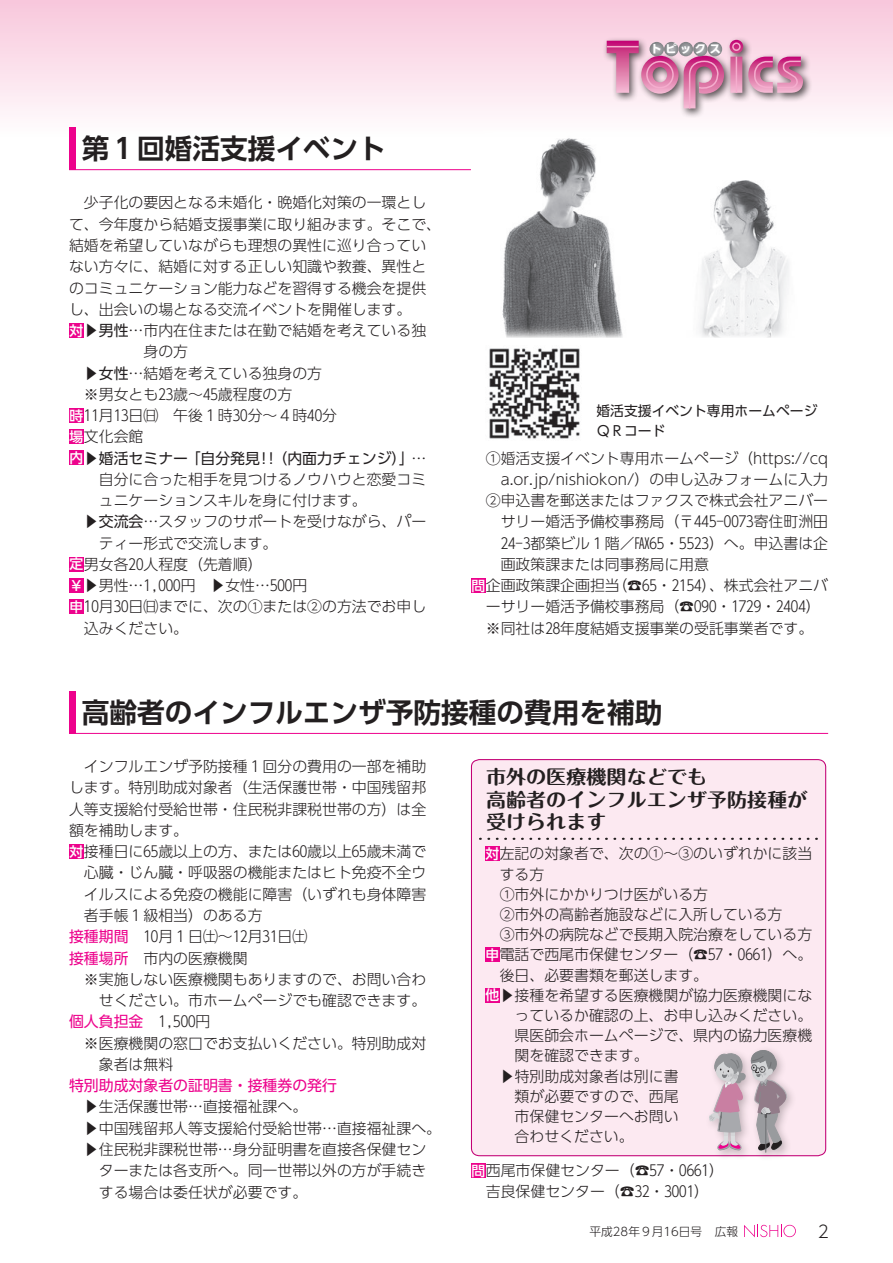
<style>
.page{position:relative;width:893px;height:1263px;background:#fff}
.page>*{position:absolute;margin:0;border:0;box-sizing:border-box;transform-origin:0 0}
.t1{font:700 27.6px "UD Shin Go Pro De";color:#231f20}
.t2{font:700 19.2px/22.4px "Maru Fo Pro";color:#231f20;scale:1.05 1}
.t3{font:300 16.95px "UD Shin Go Pro";color:#231f20}
.t4{font:300 14.85px/21.3px "UD Shin Go Pro";color:#231f20}
.t5{font:14.85px "UD Shin Go Pro";color:#231f20}
.t6{font:14.85px "UD Shin Go Pro";color:#ed028c}
.t7{font:13.8px/20.2px "UD Shin Go Pro";color:#231f20}
.t8{font:300 11.7px "UD Shin Go Pro";color:#231f20}
.t9{font:700 11.25px "UD Shin Go Pro";letter-spacing:.32em;color:#fff}
.s1{font-weight:500;font-size:13.8px;color:#fff}
.s2{font-weight:400}
.s3{font-weight:400;color:#ed028c}
</style>
<div class="page">
<div style="left:0;top:0;width:893px;height:136px;background:linear-gradient(to bottom,#f8c6db,#fefcfd)"></div>
<div style="left:603px;top:36px;width:210px;height:82px;background:#231f20;opacity:.75"></div>
<svg style="left:607px;top:40px;width:196px;height:69px;background:#dca5bf"></svg>
<svg style="left:649px;top:42px;width:15px;height:14px"></svg>
<svg style="left:664px;top:42px;width:14px;height:14px"></svg>
<svg style="left:679px;top:42px;width:14px;height:14px"></svg>
<svg style="left:693px;top:42px;width:15px;height:14px"></svg>
<svg style="left:708px;top:42px;width:14px;height:14px"></svg>
<div style="left:69px;top:323px;width:15px;height:15px;background:#ed028c"></div>
<div style="left:69px;top:408px;width:15px;height:15px;background:#ed028c"></div>
<div style="left:69px;top:429px;width:15px;height:15px;background:#ed028c"></div>
<div style="left:69px;top:450px;width:15px;height:15px;background:#ed028c"></div>
<div style="left:69px;top:557px;width:15px;height:15px;background:#ed028c"></div>
<div style="left:69px;top:578px;width:15px;height:15px;background:#ed028c"></div>
<div style="left:69px;top:599px;width:15px;height:15px;background:#ed028c"></div>
<div style="left:471px;top:578px;width:15px;height:15px;background:#ed028c"></div>
<hr style="left:69px;top:169px;width:402px;height:1px;background:#ed028c">
<div style="left:69px;top:128px;width:6px;height:42px;background:#ed028c"></div>
<img style="left:489px;top:348px;width:91px;height:91px">
<img style="left:472px;top:128px;width:357px;height:210px">
<div style="left:69px;top:844px;width:15px;height:15px;background:#ed028c"></div>
<div style="left:471px;top:1163px;width:15px;height:15px;background:#ed028c"></div>
<hr style="left:69px;top:733px;width:759px;height:1px;background:#ed028c">
<div style="left:69px;top:691px;width:6px;height:43px;background:#ed028c"></div>
<div style="left:470px;top:759px;width:357px;height:398px;background:#fce9f1"></div>
<div style="left:485px;top:846px;width:15px;height:15px;background:#ed028c"></div>
<div style="left:485px;top:947px;width:15px;height:15px;background:#ed028c"></div>
<div style="left:485px;top:988px;width:15px;height:14px;background:#ed028c"></div>
<svg style="left:480px;top:838px;width:337px;height:2px"></svg>
<div style="left:704px;top:1045px;width:93px;height:117px;background:#231f20;opacity:.3"></div>
<hr style="left:765px;top:1114px;width:1px;height:38px;background:#6d6e71">
<svg style="left:709px;top:1050px;width:77px;height:101px;background:#c5b4be"></svg>
<svg style="left:744px;top:1225px;width:52px;height:12px"></svg>
<h1 class="t1" style="left:82px;top:126px;width:306px">第１回婚活支援イベント</h1>
<p class="t4" style="left:84px;top:192px;width:344px">少子化の要因となる未婚化・晩婚化対策の一環とし</p>
<p class="t4" style="left:69px;top:213px;width:374px">て、今年度から結婚支援事業に取り組みます。そこで、</p>
<p class="t4" style="left:69px;top:234px;width:359px">結婚を希望していながらも理想の異性に巡り合ってい</p>
<p class="t4" style="left:69px;top:255px;width:359px">ない方々に、結婚に対する正しい知識や教養、異性と</p>
<p class="t4" style="left:69px;top:277px;width:359px">のコミュニケーション能力などを習得する機会を提供</p>
<p class="t4" style="left:69px;top:298px;width:344px">し、出会いの場となる交流イベントを開催します。</p>
<p class="t4" style="left:70px;top:319px;width:358px"><span class="s1">対</span><span class="s2">▶男性</span>…市内在住または在勤で結婚を考えている独</p>
<p class="t4" style="left:144px;top:340px;width:46px">身の方</p>
<p class="t4" style="left:84px;top:362px;width:240px"><span class="s2">▶女性</span>…結婚を考えている独身の方</p>
<p class="t4" style="left:84px;top:383px;width:210px">※男女とも２３歳～４５歳程度の方</p>
<p class="t4" style="left:70px;top:404px;width:269px"><span class="s1">時</span>１１月１３日㈰　午後１時３０分～４時４０分</p>
<p class="t4" style="left:70px;top:425px;width:75px"><span class="s1">場</span>文化会館</p>
<p class="t4" style="left:411px;top:447px;width:16px">...</p>
<p class="t5" style="left:186px;top:446px;width:230px">「自分発見！！（内面力チェンジ「(</p>
<p class="t5" style="left:70px;top:446px;width:120px"><span class="s1">内</span>▶婚活セミナー</p>
<p class="t4" style="left:99px;top:468px;width:329px">自分に合った相手を見つけるノウハウと恋愛コミ</p>
<p class="t4" style="left:99px;top:489px;width:269px">ュニケーションスキルを身に付けます。</p>
<p class="t4" style="left:84px;top:510px;width:344px">▶<span class="s2">交流会</span>…スタッフのサポートを受けながら、パー</p>
<p class="t4" style="left:99px;top:532px;width:180px">ティー形式で交流します。</p>
<p class="t4" style="left:70px;top:553px;width:194px"><span class="s1">定</span>男女各２０人程度（先着順(</p>
<p class="t4" style="left:70px;top:574px;width:239px"><span class="s1">￥</span>▶男性…１,０００円　▶女性…５００円</p>
<p class="t4" style="left:70px;top:596px;width:358px"><span class="s1">申</span>１０月３０日㈰までに、次の①または②の方法でお申し</p>
<p class="t4" style="left:84px;top:617px;width:106px">込みください。</p>
<p class="t9" style="left:651px;top:40px;width:72px">トピックス</p>
<p class="t7" style="left:596px;top:400px;width:223px">婚活支援イベント専用ホームページ<br>ＱＲコード</p>
<p class="t4" style="left:486px;top:447px;width:344px">①婚活支援イベント専用ホームページ（https://cq</p>
<p class="t4" style="left:501px;top:468px;width:329px">a.or.jp/nishiokon ）/ の申し込みフォームに入力</p>
<p class="t4" style="left:486px;top:489px;width:344px">②申込書を郵送またはファクスで株式会社アニバー</p>
<p class="t4" style="left:501px;top:510px;width:329px">サリー婚活予備校事務局（〒４４５－００７３寄住町洲田</p>
<p class="t4" style="left:501px;top:532px;width:329px">２４－３都築ビル１階／ＦＡＸ６５・５５２３）へ。申込書は企</p>
<p class="t4" style="left:501px;top:553px;width:210px">画政策課または同事務局に用意</p>
<p class="t4" style="left:612px;top:574px;width:217px">（☎６５・２１５４）、株式会社アニバ</p>
<p class="t4" style="left:486px;top:574px;width:336px;text-indent:-14px"><span class="s1">問</span>企画政策課企画担当<br>ーサリー婚活予備校事務局)☎０９０・１７２９・２４０４( ※同社は２８年度結婚支援事業の受託事業者です。</p>
<h1 class="t1" style="left:82px;top:690px;width:582px">高齢者のインフルエンザ予防接種の費用を補助</h1>
<p class="t4" style="left:84px;top:755px;width:344px">インフルエンザ予防接種１回分の費用の一部を補助</p>
<p class="t4" style="left:69px;top:777px;width:359px">します。特別助成対象者（生活保護世帯・中国残留邦</p>
<p class="t4" style="left:69px;top:798px;width:359px">人等支援給付受給世帯・住民税非課税世帯の方）は全</p>
<p class="t4" style="left:69px;top:819px;width:121px">額を補助します。</p>
<p class="t4" style="left:70px;top:840px;width:358px"><span class="s1">対</span>接種日に６５歳以上の方、または６０歳以上６５歳未満で</p>
<p class="t4" style="left:84px;top:862px;width:344px">心臓・じん臓・呼吸器の機能またはヒト免疫不全ウ</p>
<p class="t4" style="left:84px;top:883px;width:344px">イルスによる免疫の機能に障害（いずれも身体障害</p>
<p class="t4" style="left:84px;top:904px;width:180px">者手帳１級相当）のある方</p>
<p class="t4" style="left:69px;top:925px;width:240px"><span class="s3">接種期間</span>　１０月１日㈯～１２月３１日㈯</p>
<p class="t4" style="left:69px;top:947px;width:180px"><span class="s3">接種場所</span>　市内の医療機関</p>
<p class="t4" style="left:84px;top:968px;width:344px">※実施しない医療機関もありますので、お問い合わ</p>
<p class="t4" style="left:99px;top:989px;width:329px">せください。市ホームページでも確認できます。</p>
<p class="t4" style="left:69px;top:1010px;width:143px"><span class="s3">個人負担金</span>　１,５００円</p>
<p class="t4" style="left:84px;top:1032px;width:344px">※医療機関の窓口でお支払いください。特別助成対</p>
<p class="t4" style="left:99px;top:1053px;width:76px">象者は無料</p>
<p class="t6" style="left:69px;top:1073px;width:269px">特別助成対象者の証明書・接種券の発行</p>
<p class="t4" style="left:84px;top:1095px;width:359px">▶生活保護世帯…直接福祉課へ。<br>▶中国残留邦人等支援給付受給世帯…直接福祉課へ。▶住民税非課税世帯…身分証明書を直接各保健セン</p>
<p class="t4" style="left:99px;top:1159px;width:329px">ターまたは各支所へ。同一世帯以外の方が手続きする場合は委任状が必要です。</p>
<p class="t4" style="left:471px;top:1159px;width:254px;text-align:center"><span class="s1">問</span>西尾市保健センター)☎５７・０６６１(吉良保健センター)☎３２・３００１(</p>
<p class="t2" style="left:486px;top:764px;width:308px">市外の医療機関などでも<br>高齢者のインフルエンザ予防接種が受けられます</p>
<p class="t4" style="left:485px;top:842px;width:328px"><span class="s1">対</span>左記の対象者で、次の①～③のいずれかに該当</p>
<p class="t4" style="left:500px;top:863px;width:46px">する方</p>
<p class="t4" style="left:500px;top:883px;width:210px">①市外にかかりつけ医がいる方</p>
<p class="t4" style="left:500px;top:903px;width:284px">②市外の高齢者施設などに入所している方</p>
<p class="t4" style="left:500px;top:923px;width:314px">③市外の病院などで長期入院治療をしている方</p>
<p class="t4" style="left:485px;top:943px;width:328px"><span class="s1">申</span>電話で西尾市保健センター（☎５７・０６６１）へ。</p>
<p class="t4" style="left:500px;top:964px;width:210px">後日、必要書類を郵送します。</p>
<p class="t4" style="left:485px;top:984px;width:328px"><span class="s1">他</span>▶接種を希望する医療機関が協力医療機関にな</p>
<p class="t4" style="left:515px;top:1004px;width:299px">っているか確認の上、お申し込みください。</p>
<p class="t4" style="left:515px;top:1024px;width:299px">県医師会ホームページで、県内の協力医療機</p>
<p class="t4" style="left:515px;top:1044px;width:135px">関を確認できます。</p>
<p class="t4" style="left:500px;top:1065px;width:180px">▶特別助成対象者は別に書</p>
<p class="t4" style="left:515px;top:1085px;width:165px">類が必要ですので、西尾</p>
<p class="t4" style="left:515px;top:1105px;width:165px">市保健センターへお問い</p>
<p class="t4" style="left:515px;top:1125px;width:121px">合わせください。</p>
<p class="t8" style="left:589px;top:1221px;width:114px">平成28年９月16日号</p>
<p class="t8" style="left:715px;top:1221px;width:25px">広報</p>
<p class="t3" style="left:818px;top:1217px;width:13px">2</p>
</div>
